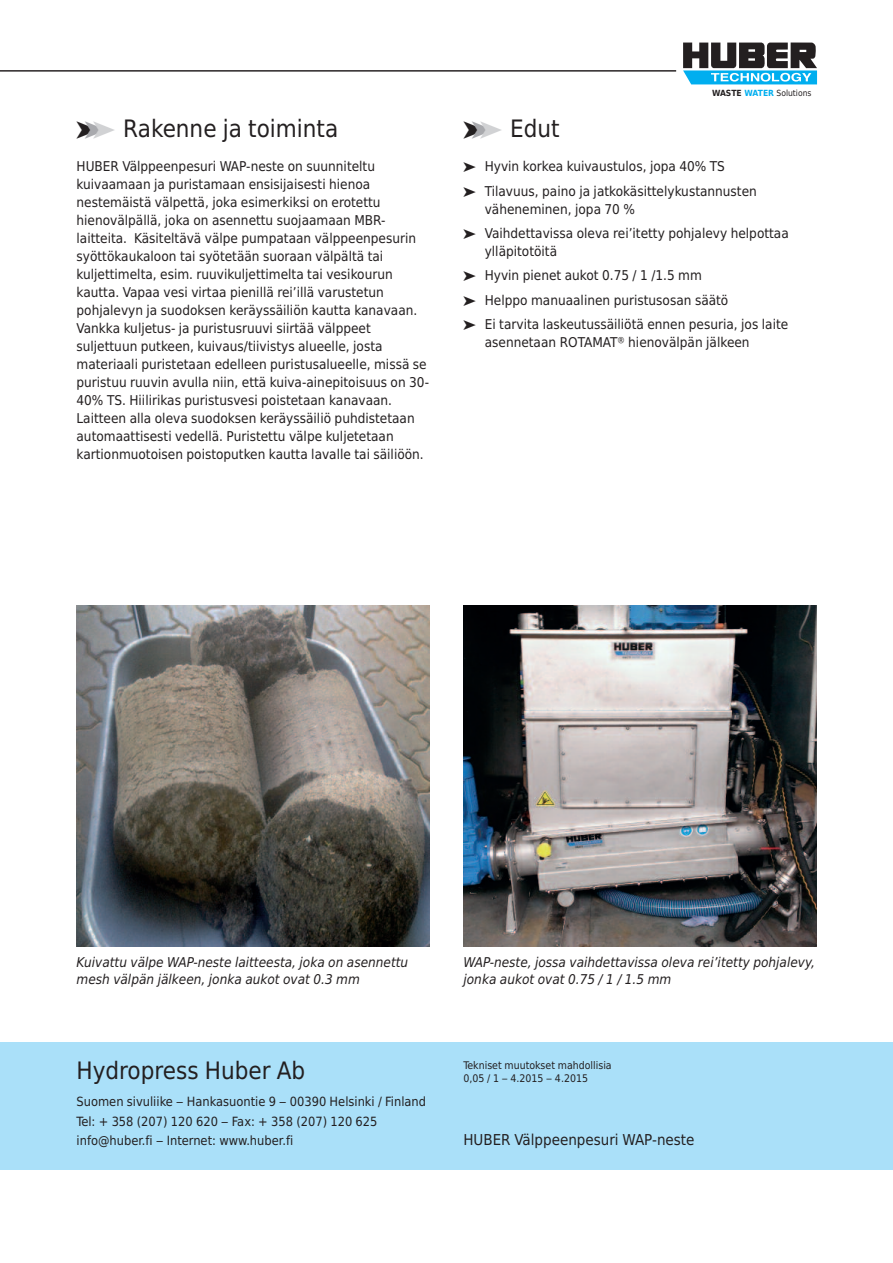
<style>
.page{position:relative;width:893px;height:1263px;background:#fff}
.page>*{position:absolute;margin:0;border:0;box-sizing:border-box;transform-origin:0 0}
.t1{font:24px "Huber Tec";color:#231f20}
.t2{font:15px "Huber Tec";color:#231f20}
.t3{font:13.5px/18px "Huber Tec";color:#231f20}
.t4{font:italic 13.5px/16.5px "Huber Tec";color:#231f20}
.t5{font:12.75px/19.5px "Huber Tec";color:#231f20}
.t6{font:10.5px/13.5px "Huber Tec";color:#231f20}
.t7{font:8.55px "Huber Tec";color:#231f20}
.s1{color:#a8a9ad}
.s2{color:#d1d2d4}
.s3{font-weight:700}
.s4{font-weight:700;color:#00aeef}
</style>
<div class="page">
<svg style="left:683px;top:43px;width:134px;height:41px"></svg>
<hr style="left:0;top:71px;width:676px;height:1px;background:#231f20">
<div style="left:0;top:1042px;width:893px;height:127px;background:#aae0f9"></div>
<img style="left:463px;top:606px;width:353px;height:340px">
<img style="left:77px;top:606px;width:352px;height:340px">
<h1 class="t1" style="left:77px;top:115px;width:263px">➤<span class="s1">➤</span><span class="s2">➤</span> Rakenne ja toiminta</h1>
<p class="t3" style="left:77px;top:158px;width:354px">HUBER Välppeenpesuri WAP-neste on suunniteltu kuivaamaan ja puristamaan ensisijaisesti hienoa nestemäistä välpettä, joka esimerkiksi on erotettu hienovälpällä, joka on asennettu suojaamaan MBR&shy;laitteita. Käsiteltävä välpe pumpataan välppeenpesurin syöttökaukaloon tai syötetään suoraan välpältä tai kuljettimelta, esim. ruuvikuljettimelta tai vesikourun kautta. Vapaa vesi virtaa pienillä rei’illä varustetun pohjalevyn ja suodoksen keräyssäiliön kautta kanavaan.<br>Vankka kuljetus- ja puristusruuvi siirtää välppeet suljettuun putkeen, kuivaus/tiivistys alueelle, josta materiaali puristetaan edelleen puristusalueelle, missä se puristuu ruuvin avulla niin, että kuiva-ainepitoisuus on 30- 40% TS. Hiilirikas puristusvesi poistetaan kanavaan.<br>Laitteen alla oleva suodoksen keräyssäiliö puhdistetaan automaattisesti vedellä. Puristettu välpe kuljetetaan kartionmuotoisen poistoputken kautta lavalle tai säiliöön.</p>
<p class="t7" style="left:712px;top:86px;width:101px"><span class="s3">WASTE</span> <span class="s4">WATER</span> Solutions</p>
<h1 class="t1" style="left:463px;top:115px;width:98px">➤<span class="s1">➤</span><span class="s2">➤</span> Edut</h1>
<p class="t3" style="left:463px;top:154px;width:295px;line-height:24.5px">➤ Hyvin korkea kuivaustulos, jopa 40% TS<br>➤ Tilavuus, paino ja jatkokäsittelykustannusten</p>
<p class="t3" style="left:463px;top:197px;width:327px;line-height:24.5px;text-indent:21px">väheneminen, jopa 70 %<br>➤ Vaihdettavissa oleva rei’itetty pohjalevy helpottaa</p>
<p class="t3" style="left:463px;top:239px;width:326px;line-height:24.5px;text-indent:21px">ylläpitotöitä<br>➤ Hyvin pienet aukot 0.75 / 1 /1.5 mm<br>➤ Helppo manuaalinen puristusosan säätö<br>➤ Ei tarvita laskeutussäiliötä ennen pesuria, jos laite</p>
<p class="t3" style="left:485px;top:333px;width:266px">asennetaan ROTAMAT® hienovälpän jälkeen</p>
<p class="t4" style="left:77px;top:954px;width:333px">Kuivattu välpe WAP-neste laitteesta, joka on asennettu mesh välpän jälkeen, jonka aukot ovat 0.3 mm</p>
<p class="t4" style="left:463px;top:954px;width:353px">WAP-neste, jossa vaihdettavissa oleva rei’itetty pohjalevy, jonka aukot ovat 0.75 / 1 / 1.5 mm</p>
<h1 class="t1" style="left:77px;top:1057px;width:230px">Hydropress Huber Ab</h1>
<p class="t5" style="left:77px;top:1092px;width:351px">Suomen sivuliike – Hankasuontie 9 – 00390 Helsinki / Finland<br>Tel: + 358 (207) 120 620 – Fax: + 358 (207) 120 625 info@huber.fi – Internet: www.huber.fi</p>
<p class="t6" style="left:463px;top:1058px;width:150px">Tekniset muutokset mahdollisia<br>0,05 / 1 – 4.2015 – 4.2015</p>
<p class="t2" style="left:463px;top:1131px;width:232px">HUBER Välppeenpesuri WAP-neste</p>
</div>
